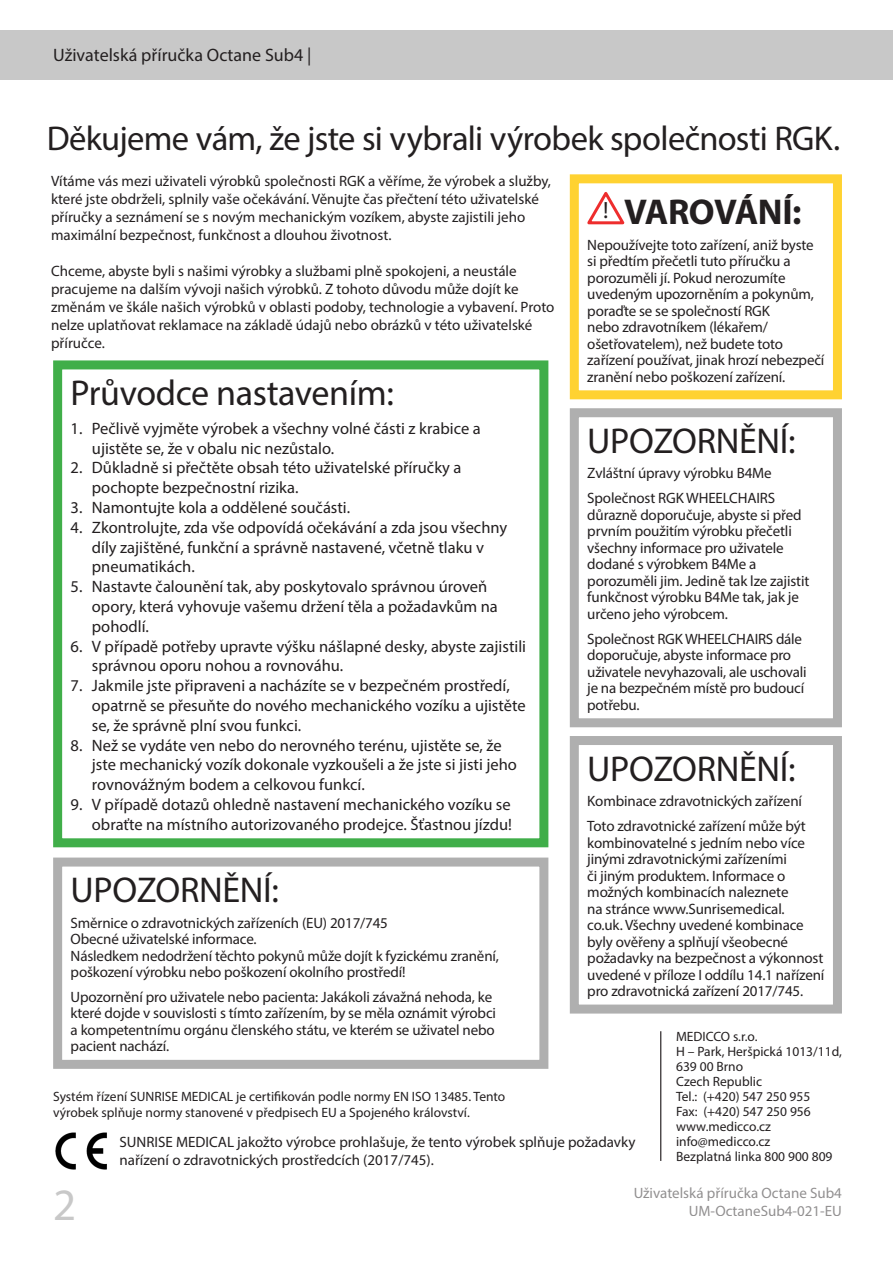
<style>
.page{position:relative;width:893px;height:1263px;background:#fff}
.page>*{position:absolute;margin:0;border:0;box-sizing:border-box;transform-origin:0 0}
.t1{font:45px "Myriad Pro";color:#c8c8c8}
.Box_Heading{font:36px "Myriad Pro";letter-spacing:-.01em;color:#231f20}
.Box_Heading-2{font:700 36px "Myriad Pro";letter-spacing:-.015em;color:#231f20}
.t2{font:34.5px "Myriad Pro";letter-spacing:-.02em;color:#231f20}
.t3{font:18px "Myriad Pro";color:#231f20}
.t4{font:16.5px/19.8px "Myriad Pro";color:#231f20}
.Box_Text_10_11{font:15px/16.5px "Myriad Pro";letter-spacing:-.01em;color:#231f20}
.t5{font:13.5px/16.2px "Myriad Pro";color:#231f20}
</style>
<div class="page">
<div style="left:0;top:31px;width:893px;height:49px;background:#c8c8c8"></div>
<div style="left:53px;top:857px;width:495px;height:212px;border:9px solid #afafaf"></div>
<div style="left:570px;top:408px;width:272px;height:319px;border:9px solid #afafaf"></div>
<div style="left:570px;top:736px;width:272px;height:277px;border:9px solid #afafaf"></div>
<img style="left:55px;top:1132px;width:52px;height:38px">
<hr style="left:660px;top:1031px;width:1px;height:130px;background:#231f20">
<div style="left:53px;top:360px;width:495px;height:487px;border:9px solid #40ae49"></div>
<svg style="left:587px;top:192px;width:38px;height:33px"></svg>
<div style="left:570px;top:174px;width:272px;height:225px;border:9px solid #ffd231"></div>
<p class="t3" style="left:53px;top:44px;width:260px">Uživatelská příručka Octane Sub4 |</p>
<p class="t2" style="left:47px;top:117px;width:795px">Děkujeme vám, že jste si vybrali výrobek společnosti RGK.</p>
<p class="Box_Text_10_11" style="left:51px;top:171px;width:502px;line-height:18px">Vítáme vás mezi uživateli výrobků společnosti RGK a věříme, že výrobek a služby, které jste obdrželi, splnily vaše očekávání. Věnujte čas přečtení této uživatelské příručky a seznámení se s novým mechanickým vozíkem, abyste zajistili jeho maximální bezpečnost, funkčnost a dlouhou životnost.</p>
<p class="Box_Text_10_11" style="left:51px;top:261px;width:505px;line-height:18px">Chceme, abyste byli s našimi výrobky a službami plně spokojeni, a neustále pracujeme na dalším vývoji našich výrobků. Z tohoto důvodu může dojít ke změnám ve škále našich výrobků v oblasti podoby, technologie a vybavení. Proto nelze uplatňovat reklamace na základě údajů nebo obrázků v této uživatelské příručce.</p>
<p class="Box_Heading-2" style="left:603px;top:189px;width:200px"><sup>!</sup> VAROVÁNÍ:</p>
<p class="Box_Text_10_11" style="left:587px;top:236px;width:239px">Nepoužívejte toto zařízení, aniž byste si předtím přečetli tuto příručku a porozuměli jí. Pokud nerozumíte uvedeným upozorněním a pokynům, poraďte se se společností RGK<br>nebo zdravotníkem (lékařem/ ošetřovatelem), než budete toto zařízení používat, jinak hrozí nebezpečí zranění nebo poškození zařízení.</p>
<p class="Box_Heading" style="left:71px;top:371px;width:325px">Průvodce nastavením:</p>
<p class="t4" style="left:92px;top:418px;width:390px;text-indent:-21px">1. Pečlivě vyjměte výrobek a všechny volné části z krabice a ujistěte se, že v obalu nic nezůstalo.</p>
<p class="t4" style="left:92px;top:458px;width:371px;text-indent:-21px">2. Důkladně si přečtěte obsah této uživatelské příručky a pochopte bezpečnostní rizika.</p>
<p class="t4" style="left:71px;top:497px;width:281px">3. Namontujte kola a oddělené součásti.</p>
<p class="t4" style="left:92px;top:517px;width:417px;text-indent:-21px">4. Zkontrolujte, zda vše odpovídá očekávání a zda jsou všechny díly zajištěné, funkční a správně nastavené, včetně tlaku v pneumatikách.</p>
<p class="t4" style="left:92px;top:576px;width:407px;text-indent:-21px">5. Nastavte čalounění tak, aby poskytovalo správnou úroveň opory, která vyhovuje vašemu držení těla a požadavkům na pohodlí.</p>
<p class="t4" style="left:92px;top:636px;width:436px;text-indent:-21px">6. V případě potřeby upravte výšku nášlapné desky, abyste zajistili správnou oporu nohou a rovnováhu.</p>
<p class="t4" style="left:92px;top:675px;width:435px;text-indent:-21px">7. Jakmile jste připraveni a nacházíte se v bezpečném prostředí, opatrně se přesuňte do nového mechanického vozíku a ujistěte se, že správně plní svou funkci.</p>
<p class="t4" style="left:92px;top:735px;width:426px;text-indent:-21px">8. Než se vydáte ven nebo do nerovného terénu, ujistěte se, že jste mechanický vozík dokonale vyzkoušeli a že jste si jisti jeho rovnovážným bodem a celkovou funkcí.</p>
<p class="t4" style="left:71px;top:794px;width:443px;text-align:right">9. V případě dotazů ohledně nastavení mechanického vozíku se obraťte na místního autorizovaného prodejce. Šťastnou jízdu!</p>
<p class="Box_Heading" style="left:587px;top:418px;width:210px">UPOZORNĚNÍ:</p>
<p class="Box_Text_10_11" style="left:587px;top:465px;width:186px">Zvláštní úpravy výrobku B4Me</p>
<p class="Box_Text_10_11" style="left:587px;top:490px;width:224px">Společnost RGK WHEELCHAIRS důrazně doporučuje, abyste si před prvním použitím výrobku přečetli všechny informace pro uživatele dodané s výrobkem B4Me a porozuměli jim. Jedině tak lze zajistit funkčnost výrobku B4Me tak, jak je určeno jeho výrobcem.</p>
<p class="Box_Text_10_11" style="left:587px;top:630px;width:221px">Společnost RGK WHEELCHAIRS dále doporučuje, abyste informace pro uživatele nevyhazovali, ale uschovali je na bezpečném místě pro budoucí potřebu.</p>
<p class="Box_Heading" style="left:587px;top:746px;width:210px">UPOZORNĚNÍ:</p>
<p class="Box_Text_10_11" style="left:587px;top:792px;width:216px">Kombinace zdravotnických zařízení</p>
<p class="Box_Text_10_11" style="left:587px;top:817px;width:239px">Toto zdravotnické zařízení může být kombinovatelné s jedním nebo více jinými zdravotnickými zařízeními<br>či jiným produktem. Informace o možných kombinacích naleznete<br>na stránce www.Sunrisemedical.<br>co.uk. Všechny uvedené kombinace byly ověřeny a splňují všeobecné požadavky na bezpečnost a výkonnost uvedené v příloze I oddílu 14.1 nařízení pro zdravotnická zařízení 2017/745.</p>
<p class="Box_Heading" style="left:71px;top:868px;width:210px">UPOZORNĚNÍ:</p>
<p class="Box_Text_10_11" style="left:71px;top:914px;width:319px">Směrnice o zdravotnických zařízeních (EU) 2017/745</p>
<p class="Box_Text_10_11" style="left:71px;top:930px;width:188px">Obecné uživatelské informace.</p>
<p class="Box_Text_10_11" style="left:71px;top:947px;width:430px">Následkem nedodržení těchto pokynů může dojít k fyzickému zranění, poškození výrobku nebo poškození okolního prostředí!</p>
<p class="Box_Text_10_11" style="left:71px;top:988px;width:427px">Upozornění pro uživatele nebo pacienta: Jakákoli závažná nehoda, ke které dojde v souvislosti s tímto zařízením, by se měla oznámit výrobci a kompetentnímu orgánu členského státu, ve kterém se uživatel nebo pacient nachází.</p>
<p class="t5" style="left:676px;top:1028px;width:83px">MEDICCO s.r.o.</p>
<p class="t5" style="left:676px;top:1043px;width:167px">H – Park, Heršpická 1013/11d,</p>
<p class="t5" style="left:676px;top:1058px;width:69px">639 00 Brno</p>
<p class="t5" style="left:676px;top:1073px;width:88px">Czech Republic</p>
<p class="t5" style="left:676px;top:1088px;width:136px">Tel.: (+420) 547 250 955</p>
<p class="t5" style="left:676px;top:1103px;width:136px">Fax: (+420) 547 250 956</p>
<p class="t5" style="left:676px;top:1118px;width:96px">www.medicco.cz</p>
<p class="t5" style="left:676px;top:1133px;width:96px">info@medicco.cz</p>
<p class="t5" style="left:676px;top:1148px;width:158px">Bezplatná linka 800 900 809</p>
<p class="t5" style="left:53px;top:1088px;width:454px">Systém řízení SUNRISE MEDICAL je certifikován podle normy EN ISO 13485. Tento výrobek splňuje normy stanovené v předpisech EU a Spojeného království.</p>
<p class="Box_Text_10_11" style="left:119px;top:1132px;width:517px;line-height:18px">SUNRISE MEDICAL jakožto výrobce prohlašuje, že tento výrobek splňuje požadavky nařízení o zdravotnických prostředcích (2017/745).</p>
<h1 class="t1" style="left:53px;top:1177px;width:25px">2</h1>
<p class="Box_Text_10_11" style="left:633px;top:1184px;width:210px">Uživatelská příručka Octane Sub4</p>
<p class="Box_Text_10_11" style="left:689px;top:1202px;width:155px">UM-OctaneSub4-021-EU</p>
</div>
